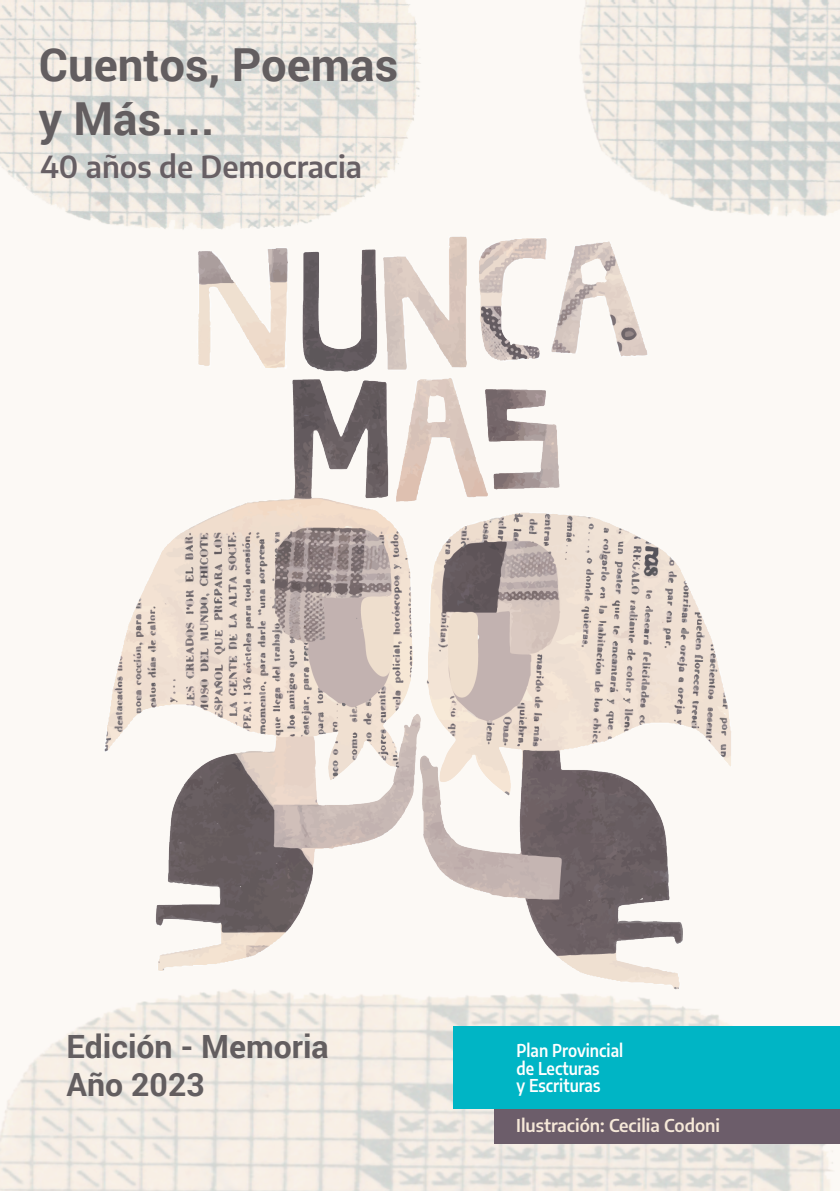
<style>
.page{position:relative;width:840px;height:1191px;background:#fff}
.page>*{position:absolute;margin:0;border:0;box-sizing:border-box;transform-origin:0 0}
.t1{font:700 45.6px/54.6px "Roboto";color:#635e60}
.t2{font:700 32px/38.4px "Roboto";color:#635e60}
.t3{font:600 29.8px "Encode Sans";color:#675f64}
.t4{font:600 17.4px/17.4px "Encode Sans";color:#fff;scale:.9 1}
.t5{font:600 17.4px "Encode Sans";color:#f6e8d8}
</style>
<div class="page">
<svg style="left:0;top:731px;width:835px;height:460px"></svg>
<img style="left:104px;top:629px;width:627px;height:360px">
<div style="left:494px;top:1108px;width:345px;height:36px;background:#6c5d6a"></div>
<div style="left:453px;top:1026px;width:386px;height:82px;background:#00b5c5"></div>
<img style="left:0;top:0;width:707px;height:629px">
<img style="left:273px;top:0;width:566px;height:615px">
<h1 class="t1" style="left:39px;top:35px;width:360px">Cuentos, Poemas y Más....</h1>
<h3 class="t3" style="left:41px;top:145px;width:323px">40 años de Democracia</h3>
<h2 class="t2" style="left:67px;top:1026px;width:263px">Edición - Memoria<br>Año 2023</h2>
<p class="t4" style="left:516px;top:1041px;width:120px">Plan Provincial de Lecturas<br>y Escrituras</p>
<p class="t5" style="left:516px;top:1112px;width:205px">Ilustración: Cecilia Codoni</p>
</div>
